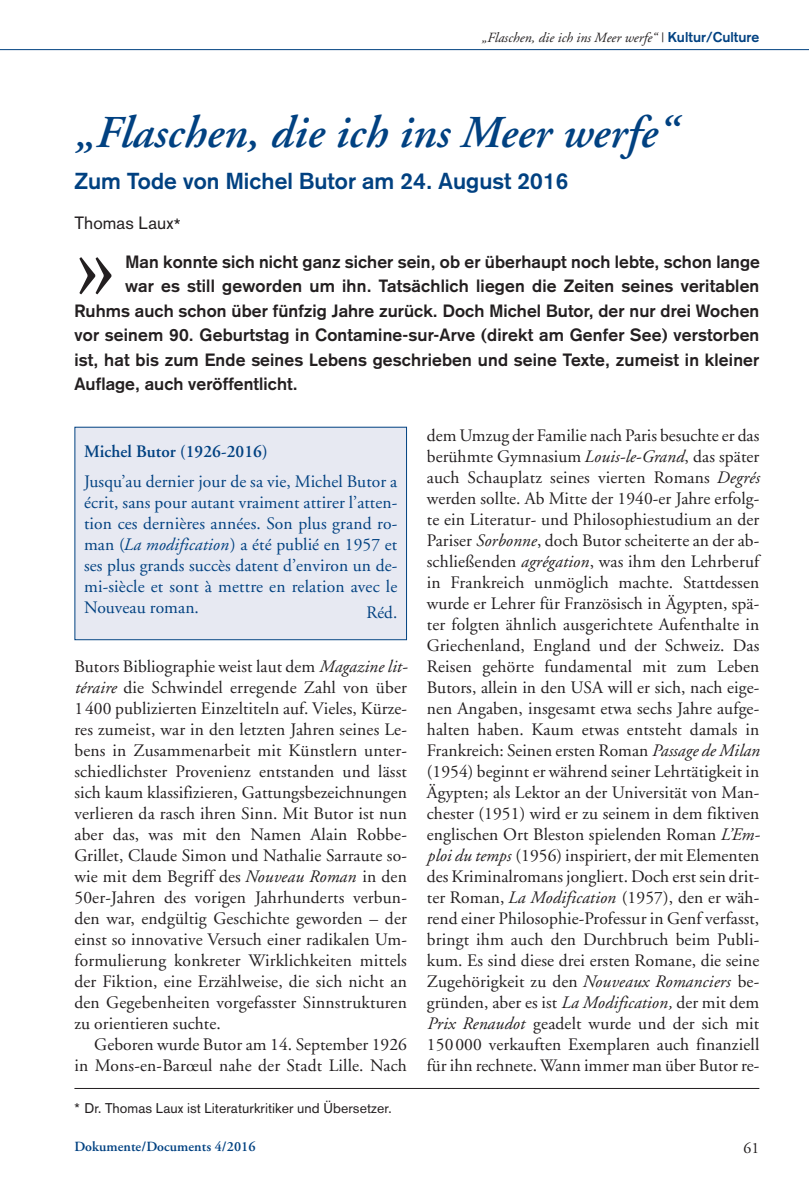
<style>
.page{position:relative;width:809px;height:1191px;background:#fff}
.page>*{position:absolute;margin:0;border:0;box-sizing:border-box;transform-origin:0 0}
.t1{font:111.48px "Adobe Garamond";color:#231f20}
.t2{font:italic 600 45.5px "Adobe Garamond";letter-spacing:.005em;color:#014181}
.t3{font:700 22.75px "Akzidenz Grotesk";letter-spacing:.005em;color:#014181}
.t4{font:17.5px/21px "Adobe Garamond";letter-spacing:.005em;color:#231f20;text-align:justify}
.t5{font:700 17.5px "Akzidenz Grotesk";letter-spacing:.01em;color:#231f20}
.t6{font:17.5px/21px "Adobe Garamond";letter-spacing:.01em;color:#014181;text-align:justify}
.t7{font:600 17.5px "Adobe Garamond";letter-spacing:.005em;color:#014181}
.t8{font:17.5px "Akzidenz Grotesk";letter-spacing:.005em;color:#231f20}
.t9{font:15.75px "Adobe Garamond";color:#231f20}
.t10{font:14px "Akzidenz Grotesk BE";letter-spacing:.005em;color:#231f20}
.t11{font:italic 14px "Adobe Garamond";letter-spacing:.005em;color:#231f20}
.t12{font:600 14px "Adobe Garamond";letter-spacing:.005em;color:#014181}
.s1{font-style:normal}
.s2{font-family:"Akzidenz Grotesk";font-weight:700;font-style:normal;color:#014181}
.s3{font-style:italic}
</style>
<div class="page">
<hr style="left:0;top:49px;width:809px;height:1px;background:#014181">
<div style="left:75px;top:427px;width:331px;height:212px;background:#e7e9f2"></div>
<div style="left:74px;top:427px;width:333px;height:213px;border:1px solid #014181"></div>
<hr style="left:74px;top:1088px;width:685px;height:1px;background:#231f20">
<p class="t11" style="left:481px;top:32px;width:279px">„Flaschen, die ich ins Meer werfe“ <span class="s1">|</span> <span class="s2">Kultur/Culture</span></p>
<h2 class="t2" style="left:74px;top:114px;width:602px">„Flaschen, die ich ins Meer werfe“</h2>
<h3 class="t3" style="left:74px;top:173px;width:495px">Zum Tode von Michel Butor am 24. August 2016</h3>
<p class="t8" style="left:74px;top:217px;width:108px">Thomas Laux*</p>
<h1 class="t1" style="left:74px;top:219px;width:44px">»</h1>
<p class="t5" style="left:125px;top:255px;width:636px">Man konnte sich nicht ganz sicher sein, ob er überhaupt noch lebte, schon lange</p>
<p class="t5" style="left:125px;top:280px;width:636px">war es still geworden um ihn. Tatsächlich liegen die Zeiten seines veritablen</p>
<p class="t5" style="left:74px;top:304px;width:686px">Ruhms auch schon über fünfzig Jahre zurück. Doch Michel Butor, der nur drei Wochen</p>
<p class="t5" style="left:74px;top:329px;width:686px">vor seinem 90. Geburtstag in Contamine-sur-Arve (direkt am Genfer See) verstorben</p>
<p class="t5" style="left:74px;top:353px;width:686px">ist, hat bis zum Ende seines Lebens geschrieben und seine Texte, zumeist in kleiner</p>
<p class="t5" style="left:74px;top:378px;width:225px">Auflage, auch veröffentlicht.</p>
<p class="t7" style="left:84px;top:444px;width:185px">Michel Butor (1926-2016)</p>
<p class="t6" style="left:84px;top:472px;width:315px">Jusqu’au dernier jour de sa vie, Michel Butor a écrit, sans pour autant vraiment attirer l’atten&shy;tion ces dernières années. Son plus grand ro&shy;man (<span class="s3">La modification</span>) a été publié en 1957 et ses plus grands succès datent d’environ un de&shy;mi-siècle et sont à mettre en relation avec le Nouveau roman.</p>
<p class="t6" style="left:366px;top:603px;width:32px">Réd.</p>
<p class="t4" style="left:74px;top:657px;width:335px">Butors Bibliographie weist laut dem <span class="s3">Magazine lit&shy;téraire</span> die Schwindel erregende Zahl von über 1400 publizierten Einzeltiteln auf. Vieles, Kürze&shy;res zumeist, war in den letzten Jahren seines Le&shy;bens in Zusammenarbeit mit Künstlern unter&shy;schiedlichster Provenienz entstanden und lässt sich kaum klassifizieren, Gattungsbezeichnungen verlieren da rasch ihren Sinn. Mit Butor ist nun aber das, was mit den Namen Alain Robbe-Grillet, Claude Simon und Nathalie Sarraute so&shy;wie mit dem Begriff des <span class="s3">Nouveau Roman</span> in den 50er-Jahren des vorigen Jahrhunderts verbun&shy;den war, endgültig Geschichte geworden – der einst so innovative Versuch einer radikalen Um&shy;formulierung konkreter Wirklichkeiten mittels der Fiktion, eine Erzählweise, die sich nicht an den Gegebenheiten vorgefasster Sinnstrukturen zu orientieren suchte.</p>
<p class="t4" style="left:74px;top:1035px;width:334px;text-align:right">Geboren wurde Butor am 14. September 1926<br>in Mons-en-Barœul nahe der Stadt Lille. Nach</p>
<p class="t10" style="left:74px;top:1103px;width:319px">* Dr. Thomas Laux ist Literaturkritiker und Übersetzer.</p>
<p class="t4" style="left:427px;top:426px;width:335px">dem Umzug der Familie nach Paris besuchte er das berühmte Gymnasium<span class="s3">Louis-le-Grand</span>, das später auch Schauplatz seines vierten Romans <span class="s3">Degrés </span>werden sollte. Ab Mitte der 1940-er Jahre erfolg&shy;te ein Literatur- und Philosophiestudium an der Pariser <span class="s3">Sorbonne</span>, doch Butor scheiterte an der ab&shy;schließenden <span class="s3">agrégation</span>, was ihm den Lehrberuf in Frankreich unmöglich machte. Stattdessen wurde er Lehrer für Französisch in Ägypten, spä&shy;ter folgten ähnlich ausgerichtete Aufenthalte in Griechenland, England und der Schweiz. Das Reisen gehörte fundamental mit zum Leben Butors, allein in den USA will er sich, nach eige&shy;nen Angaben, insgesamt etwa sechs Jahre aufge&shy;halten haben. Kaum etwas entsteht damals in Frankreich: Seinen ersten Roman <span class="s3">Passage de Milan </span>(1954) beginnt er während seiner Lehrtätigkeit in Ägypten; als Lektor an der Universität von Man&shy;chester (1951) wird er zu seinem in dem fiktiven englischen Ort Bleston spielenden Roman <span class="s3">L’Em&shy;ploi du temps</span> (1956) inspiriert, der mit Elementen des Kriminalromans jongliert. Doch erst sein drit&shy;ter Roman, <span class="s3">La Modification</span> (1957), den er wäh&shy;rend einer Philosophie-Professur in Genf verfasst, bringt ihm auch den Durchbruch beim Publi&shy;kum. Es sind diese drei ersten Romane, die seine Zugehörigkeit zu den <span class="s3">Nouveaux Romanciers</span> be&shy;gründen, aber es ist <span class="s3">La Modification,</span> der mit dem <span class="s3">Prix Renaudot</span> geadelt wurde und der sich mit 150000 verkauften Exemplaren auch finanziell für ihn rechnete. Wann immer man über Butor re-</p>
<p class="t12" style="left:74px;top:1141px;width:183px">Dokumente/Documents 4/2016</p>
<p class="t9" style="left:743px;top:1141px;width:17px">61</p>
</div>
